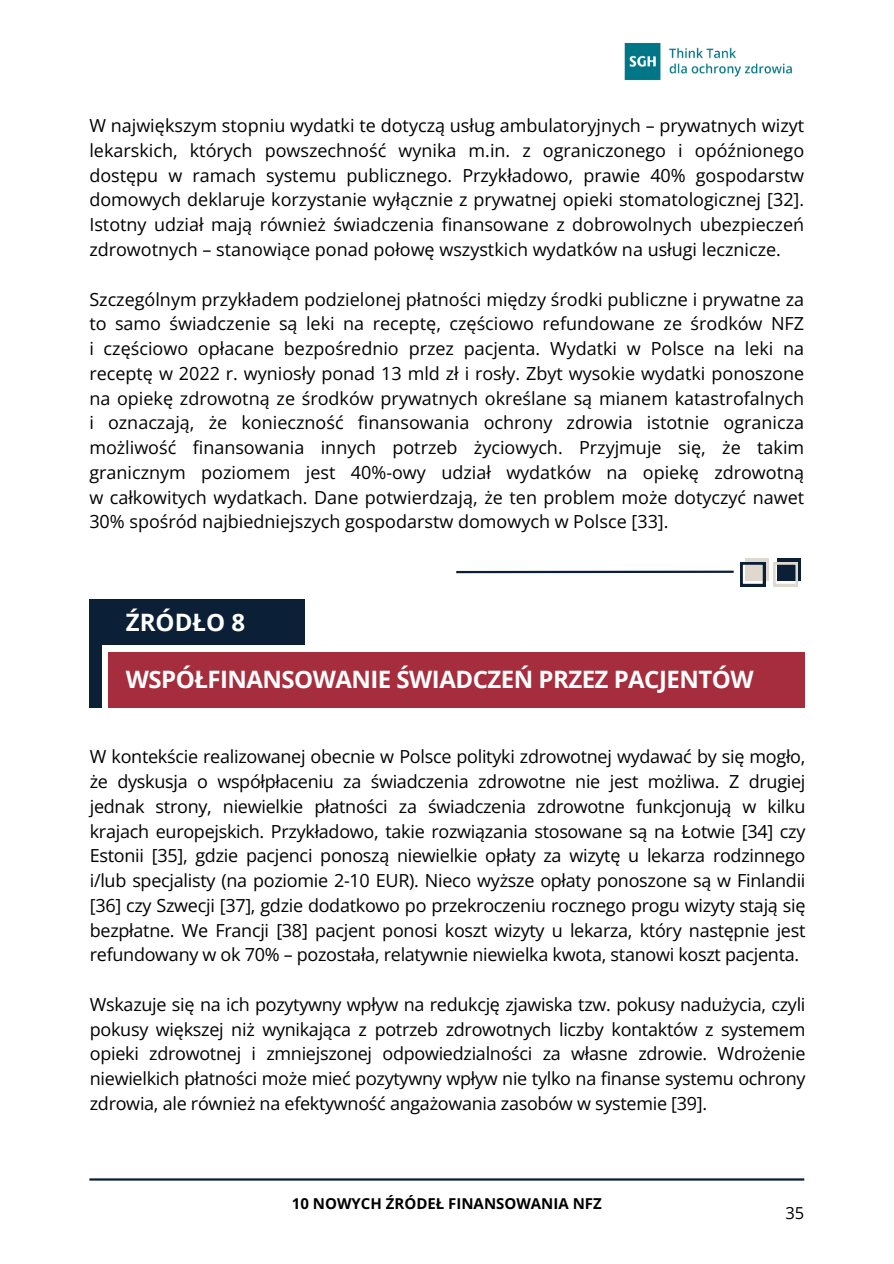
<style>
.page{position:relative;width:894px;height:1264px;background:#fff}
.page>*{position:absolute;margin:0;border:0;box-sizing:border-box;transform-origin:0 0}
.t1{font:700 24px "Open Sans";letter-spacing:-.02em;color:#fff}
.t2{font:18px/24.8px "Open Sans";letter-spacing:-.01em;color:#000;text-align:justify}
.t3{font:16.5px "Open Sans";color:#000}
.t4{font:700 15px "Open Sans";color:#000}
</style>
<div class="page">
<img style="left:624px;top:42px;width:169px;height:39px">
<hr style="left:89px;top:1178px;width:715px;height:2px;background:#0b1f37">
<hr style="left:456px;top:570px;width:277px;height:3px;background:#0b1f37">
<svg style="left:745px;top:558px;width:23px;height:23px"></svg>
<svg style="left:740px;top:562px;width:24px;height:24px"></svg>
<svg style="left:777px;top:558px;width:24px;height:23px"></svg>
<svg style="left:773px;top:562px;width:24px;height:24px"></svg>
<div style="left:89px;top:599px;width:215px;height:108px;background:#0b1f37"></div>
<div style="left:102px;top:645px;width:214px;height:72px;background:#fff"></div>
<div style="left:109px;top:651px;width:696px;height:56px;background:#a62d3d"></div>
<h2 class="t2" style="left:89px;top:113px;width:716px">W największym stopniu wydatki te dotyczą usług ambulatoryjnych – prywatnych wizyt lekarskich, których powszechność wynika m.in. z ograniczonego i opóźnionego dostępu w ramach systemu publicznego. Przykładowo, prawie 40% gospodarstw domowych deklaruje korzystanie wyłącznie z prywatnej opieki stomatologicznej [32].<br>Istotny udział mają również świadczenia finansowane z dobrowolnych ubezpieczeń zdrowotnych – stanowiące ponad połowę wszystkich wydatków na usługi lecznicze.</h2>
<h2 class="t2" style="left:89px;top:286px;width:716px">Szczególnym przykładem podzielonej płatności między środki publiczne i prywatne za to samo świadczenie są leki na receptę, częściowo refundowane ze środków NFZ i częściowo opłacane bezpośrednio przez pacjenta. Wydatki w Polsce na leki na receptę w 2022 r. wyniosły ponad 13 mld zł i rosły. Zbyt wysokie wydatki ponoszone na opiekę zdrowotną ze środków prywatnych określane są mianem katastrofalnych i oznaczają, że konieczność finansowania ochrony zdrowia istotnie ogranicza możliwość finansowania innych potrzeb życiowych. Przyjmuje się, że takim granicznym poziomem jest 40%-owy udział wydatków na opiekę zdrowotną w całkowitych wydatkach. Dane potwierdzają, że ten problem może dotyczyć nawet 30% spośród najbiedniejszych gospodarstw domowych w Polsce [33].</h2>
<p class="t1" style="left:126px;top:605px;width:121px">ŹRÓDŁO 8</p>
<h1 class="t1" style="left:126px;top:662px;width:629px">WSPÓŁFINANSOWANIE ŚWIADCZEŃ PRZEZ PACJENTÓW</h1>
<h1 class="t2" style="left:90px;top:744px;width:717px">W kontekście realizowanej obecnie w Polsce polityki zdrowotnej wydawać by się mogło, że dyskusja o współpłaceniu za świadczenia zdrowotne nie jest możliwa. Z drugiej jednak strony, niewielkie płatności za świadczenia zdrowotne funkcjonują w kilku krajach europejskich. Przykładowo, takie rozwiązania stosowane są na Łotwie [34] czy Estonii [35], gdzie pacjenci ponoszą niewielkie opłaty za wizytę u lekarza rodzinnego i/lub specjalisty (na poziomie 2-10 EUR). Nieco wyższe opłaty ponoszone są w Finlandii [36] czy Szwecji [37], gdzie dodatkowo po przekroczeniu rocznego progu wizyty stają się bezpłatne. We Francji [38] pacjent ponosi koszt wizyty u lekarza, który następnie jest refundowany w ok 70% – pozostała, relatywnie niewielka kwota, stanowi koszt pacjenta.</h1>
<h2 class="t2" style="left:90px;top:991px;width:717px">Wskazuje się na ich pozytywny wpływ na redukcję zjawiska tzw. pokusy nadużycia, czyli pokusy większej niż wynikająca z potrzeb zdrowotnych liczby kontaktów z systemem opieki zdrowotnej i zmniejszonej odpowiedzialności za własne zdrowie. Wdrożenie niewielkich płatności może mieć pozytywny wpływ nie tylko na finanse systemu ochrony zdrowia, ale również na efektywność angażowania zasobów w systemie [39].</h2>
<h2 class="t4" style="left:292px;top:1192px;width:311px">10 NOWYCH ŹRÓDEŁ FINANSOWANIA NFZ</h2>
<p class="t3" style="left:785px;top:1201px;width:20px">35</p>
</div>
